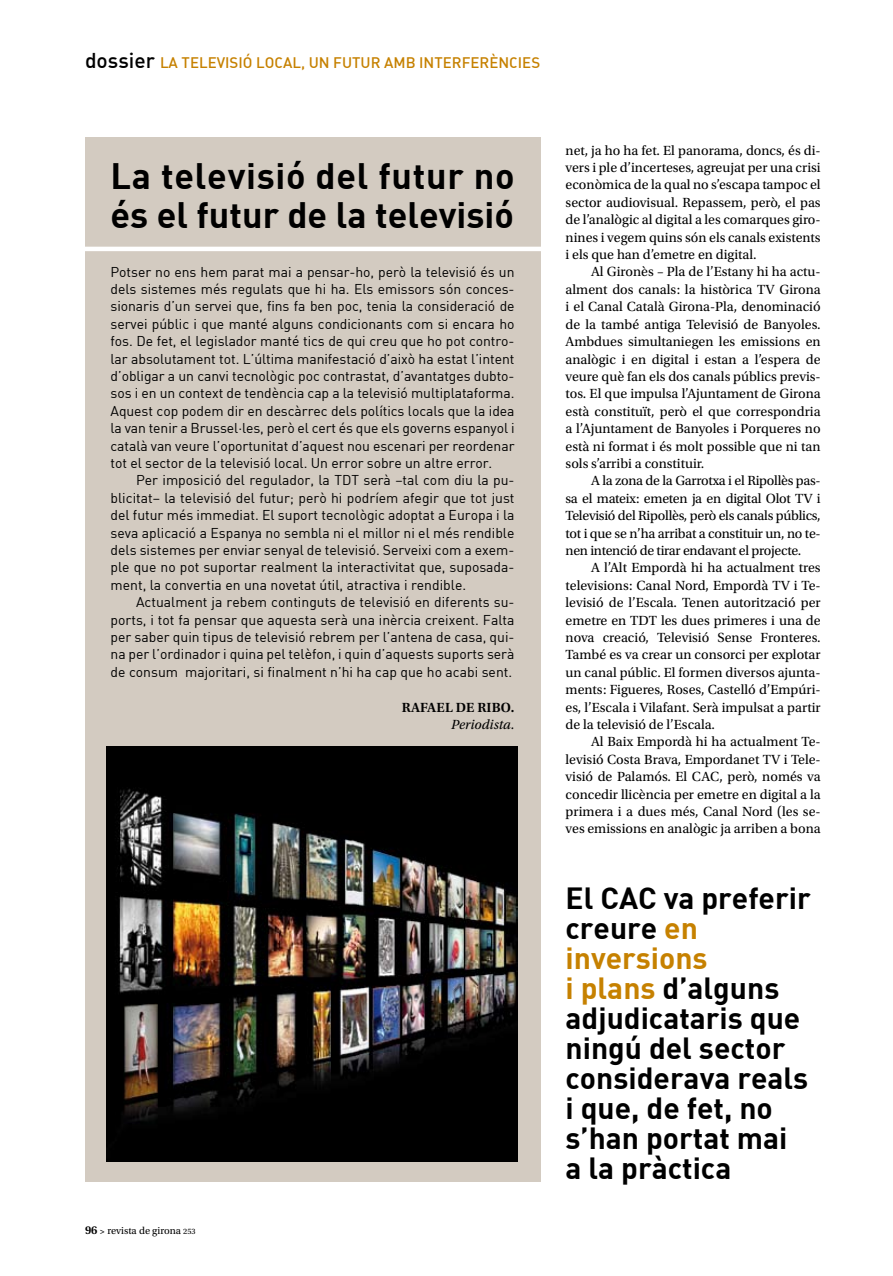
<style>
.page{position:relative;width:893px;height:1276px;background:#fff}
.page>*{position:absolute;margin:0;border:0;box-sizing:border-box;transform-origin:0 0}
.t1{font:36px/39px "DIN Bold";letter-spacing:.01em;color:#000}
.t2{font:30px/30px "DIN Bold";color:#000}
.t3{font:15px "DIN Medium Alternate";color:#c68100}
.t4{font:13.95px/17.4px "Utopia Std";color:#000;text-align:justify}
.t5{font:13.95px/17.4px "DIN";color:#000;text-align:justify}
.t6{font:600 13.95px "Utopia Std";letter-spacing:.01em;color:#000}
.t7{font:italic 13.95px "Utopia Std";color:#000}
.t8{font:10.5px "Utopia Std";color:#000}
.s1{font-size:21px;color:#000}
.s2{font-weight:600;font-size:12px}
.s3{font-weight:600;font-size:9px}
.s4{font-size:8.25px}
.s5{color:#c68100}
</style>
<div class="page">
<div style="left:85px;top:137px;width:455px;height:1044px;background:#d3cbc1"></div>
<hr style="left:70px;top:247px;width:482px;height:4px;background:#fff">
<img style="left:106px;top:746px;width:412px;height:415px">
<p class="t3" style="left:85px;top:53px;width:457px"><span class="s1">DOSSIER</span> LA TELEVISIÓ LOCAL, UN FUTUR AMB INTERFERÈNCIES</p>
<h1 class="t1" style="left:111px;top:155px;width:405px">La televisió del futur no és el futur de la televisió</h1>
<p class="t5" style="left:111px;top:262px;width:406px">Potser no ens hem parat mai a pensar-ho, però la televisió és un dels sistemes més regulats que hi ha. Els emissors són conces&shy;sionaris d’un servei que, fins fa ben poc, tenia la consideració de servei públic i que manté alguns condicionants com si encara ho fos. De fet, el legislador manté tics de qui creu que ho pot contro&shy;lar absolutament tot. L’última manifestació d’això ha estat l’intent d’obligar a un canvi tecnològic poc contrastat, d’avantatges dubto&shy;sos i en un context de tendència cap a la televisió multiplataforma.<br>Aquest cop podem dir en descàrrec dels polítics locals que la idea la van tenir a Brussel·les, però el cert és que els governs espanyol i català van veure l’oportunitat d’aquest nou escenari per reordenar tot el sector de la televisió local. Un error sobre un altre error.</p>
<p class="t5" style="left:111px;top:471px;width:406px;text-indent:26px">Per imposició del regulador, la TDT serà –tal com diu la pu&shy;blicitat– la televisió del futur; però hi podríem afegir que tot just del futur més immediat. El suport tecnològic adoptat a Europa i la seva aplicació a Espanya no sembla ni el millor ni el més rendible dels sistemes per enviar senyal de televisió. Serveixi com a exem&shy;ple que no pot suportar realment la interactivitat que, suposada&shy;ment, la convertia en una novetat útil, atractiva i rendible.</p>
<p class="t5" style="left:111px;top:593px;width:405px;text-indent:26px">Actualment ja rebem continguts de televisió en diferents su&shy;ports, i tot fa pensar que aquesta serà una inèrcia creixent. Falta per saber quin tipus de televisió rebrem per l’antena de casa, qui&shy;na per l’ordinador i quina pel telèfon, i quin d’aquests suports serà de consum majoritari, si finalment n’hi ha cap que ho acabi sent.</p>
<p class="t6" style="left:402px;top:699px;width:35px">RAFAEL</p>
<p class="t6" style="left:456px;top:699px;width:60px">DE RIBO.</p>
<p class="t7" style="left:451px;top:717px;width:65px">Periodista.</p>
<p class="t8" style="left:85px;top:1224px;width:112px"><span class="s2">96</span> <span class="s3">&gt;</span> revista de girona <span class="s4">253</span></p>
<p class="t4" style="left:566px;top:142px;width:257px">net, ja ho ha fet. El panorama, doncs, és di&shy;vers i ple d’incerteses, agreujat per una crisi econòmica de la qual no s’escapa tampoc el sector audiovisual. Repassem, però, el pas de l’analògic al digital a les comarques giro&shy;nines i vegem quins són els canals existents i els que han d’emetre en digital.</p>
<p class="t4" style="left:565px;top:263px;width:257px;text-indent:26px">Al Gironès – Pla de l’Estany hi ha actu&shy;alment dos canals: la històrica TV Girona i el Canal Català Girona-Pla, denominació de la també antiga Televisió de Banyoles.<br>Ambdues simultaniegen les emissions en analògic i en digital i estan a l’espera de veure què fan els dos canals públics previs&shy;tos. El que impulsa l’Ajuntament de Girona està constituït, però el que correspondria a l’Ajuntament de Banyoles i Porqueres no està ni format i és molt possible que ni tan sols s’arribi a constituir.</p>
<p class="t4" style="left:565px;top:472px;width:257px;text-indent:26px">A la zona de la Garrotxa i el Ripollès pas&shy;sa el mateix: emeten ja en digital Olot TV i Televisió del Ripollès, però els canals públics, tot i que se n’ha arribat a constituir un, no te&shy;nen intenció de tirar endavant el projecte.</p>
<p class="t4" style="left:565px;top:559px;width:257px;text-indent:26px">A l’Alt Empordà hi ha actualment tres televisions: Canal Nord, Empordà TV i Te&shy;levisió de l’Escala. Tenen autorització per emetre en TDT les dues primeres i una de nova creació, Televisió Sense Fronteres.<br>També es va crear un consorci per explotar un canal públic. El formen diversos ajunta&shy;ments: Figueres, Roses, Castelló d’Empúri&shy;es, l’Escala i Vilafant. Serà impulsat a partir de la televisió de l’Escala.</p>
<p class="t4" style="left:566px;top:733px;width:257px;text-indent:26px">Al Baix Empordà hi ha actualment Te&shy;levisió Costa Brava, Empordanet TV i Tele&shy;visió de Palamós. El CAC</p>
<p class="t4" style="left:566px;top:768px;width:257px;text-indent:154px">, però, només va concedir llicència per emetre en digital a la primera i a dues més, Canal Nord (les se&shy;ves emissions en analògic ja arriben a bona</p>
<h2 class="t2" style="left:566px;top:882px;width:247px">El CAC va preferir creure <span class="s5">en inversions<br>i plans</span> d’alguns adjudicataris que ningú del sector considerava reals i que, de fet, no s’han portat mai a la pràctica</h2>
</div>
